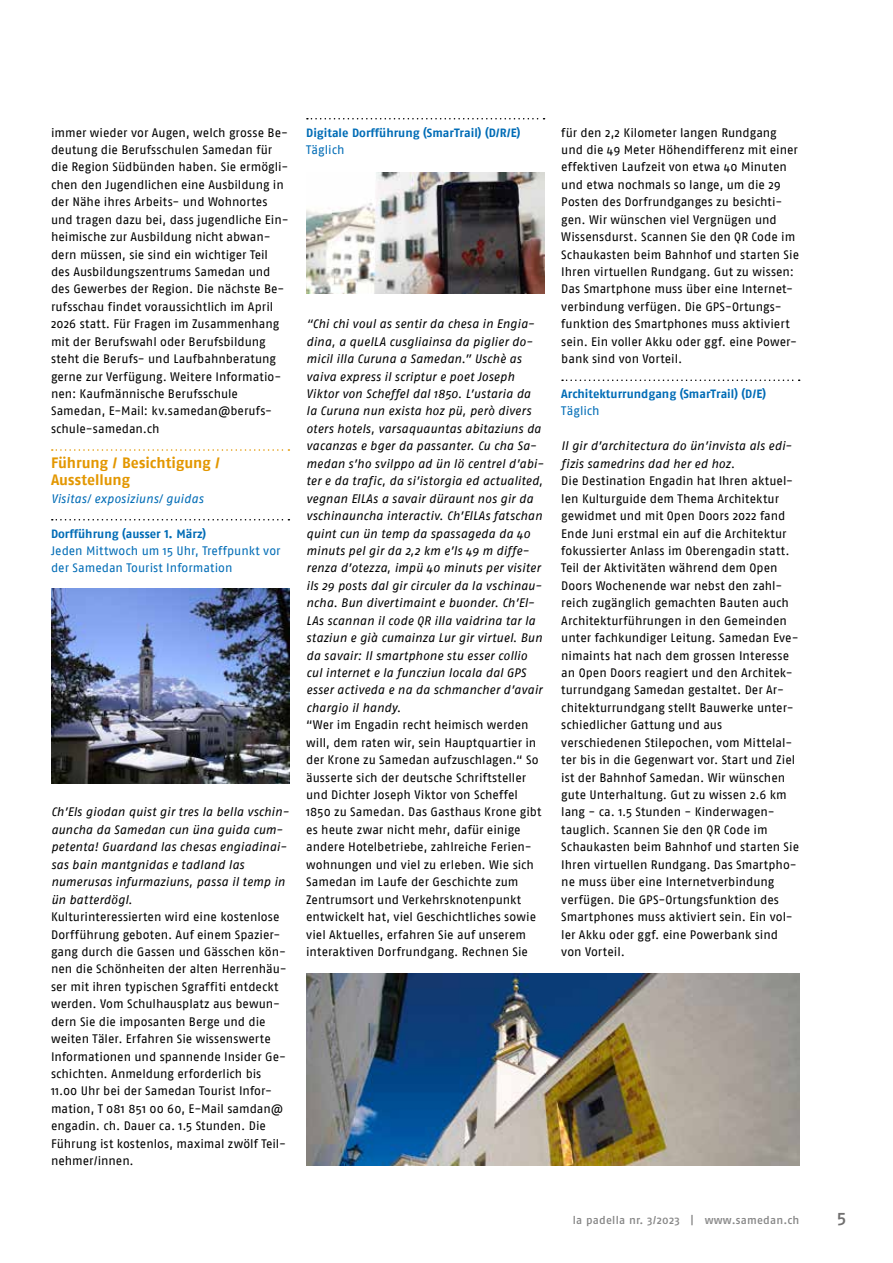
<style>
.page{position:relative;width:893px;height:1263px;background:#fff}
.page>*{position:absolute;margin:0;border:0;box-sizing:border-box;transform-origin:0 0}
.t1{font:500 18px "Fago No";color:#706f6f}
.t2{font:700 15px/17.4px "Fago No Lf";color:#e39700}
.t3{font:12.3px/17.4px "Fago No";color:#000}
.t4{font:italic 12.3px/17.4px "Fago No";letter-spacing:.005em;color:#000}
.t5{font:12.3px/17.4px "Fago No";color:#006cb6}
.t6{font:italic 12.3px "Fago No";letter-spacing:.005em;color:#006cb6}
.t7{font:700 12px "Fago No Lf";color:#006cb6}
.t8{font:500 11.25px "Fago No";letter-spacing:.02em;color:#878787}
</style>
<div class="page">
<svg style="left:52px;top:449px;width:237px;height:2px"></svg>
<svg style="left:52px;top:519px;width:237px;height:1px"></svg>
<img style="left:51px;top:589px;width:238px;height:195px">
<svg style="left:307px;top:118px;width:238px;height:1px"></svg>
<img style="left:306px;top:172px;width:238px;height:121px">
<svg style="left:562px;top:379px;width:238px;height:2px"></svg>
<img style="left:306px;top:973px;width:493px;height:192px">
<p class="t3" style="left:51px;top:123px;width:239px">immer wieder vor Augen, welch grosse Be&shy;deutung die Berufsschulen Samedan für die Region Südbünden haben. Sie ermögli&shy;chen den Jugendlichen eine Ausbildung in der Nähe ihres Arbeits- und Wohnortes und tragen dazu bei, dass jugendliche Ein&shy;heimische zur Ausbildung nicht abwan&shy;dern müssen, sie sind ein wichtiger Teil des Ausbildungszentrums Samedan und des Gewerbes der Region. Die nächste Be&shy;rufsschau findet voraussichtlich im April 2026 statt. Für Fragen im Zusammenhang mit der Berufswahl oder Berufsbildung steht die Berufs- und Laufbahnberatung gerne zur Verfügung. Weitere Informatio&shy;nen: Kaufmännische Berufsschule Samedan, E-Mail: kv.samedan@berufs&shy;schule-samedan.ch</p>
<p class="t2" style="left:51px;top:454px;width:171px">Führung / Besichtigung /<br>Ausstellung</p>
<p class="t6" style="left:51px;top:491px;width:154px">Visitas/ exposiziuns/ guidas</p>
<p class="t7" style="left:51px;top:526px;width:157px">Dorfführung (ausser 1. März)</p>
<p class="t5" style="left:51px;top:542px;width:231px">Jeden Mittwoch um 15 Uhr, Treffpunkt vor der Samedan Tourist Information</p>
<p class="t4" style="left:51px;top:803px;width:239px">Ch’Els giodan quist gir tres la bella vschin&shy;auncha da Samedan cun üna guida cum&shy;petenta! Guardand las chesas engiadinai&shy;sas bain mantgnidas e tadland las numerusas infurmaziuns, passa il temp in ün batterdögl.</p>
<p class="t3" style="left:51px;top:908px;width:237px">Kulturinteressierten wird eine kostenlose Dorfführung geboten. Auf einem Spazier&shy;gang durch die Gassen und Gässchen kön&shy;nen die Schönheiten der alten Herrenhäu&shy;ser mit ihren typischen Sgraffiti entdeckt werden. Vom Schulhausplatz aus bewun&shy;dern Sie die imposanten Berge und die weiten Täler. Erfahren Sie wissenswerte Informationen und spannende Insider Ge&shy;schichten. Anmeldung erforderlich bis 11.00 Uhr bei der Samedan Tourist Infor&shy;mation, T 081 851 00 60, E-Mail samdan@ engadin. ch. Dauer ca. 1.5 Stunden. Die Führung ist kostenlos, maximal zwölf Teil&shy;nehmer/innen.</p>
<p class="t7" style="left:306px;top:125px;width:216px">Digitale Dorfführung (SmarTrail) (D/R/E)</p>
<p class="t5" style="left:306px;top:141px;width:40px">Täglich</p>
<p class="t4" style="left:306px;top:315px;width:239px">“Chi chi voul as sentir da chesa in Engia&shy;dina, a quelLA cusgliainsa da piglier do&shy;micil illa Curuna a Samedan.” Uschè as vaiva express il scriptur e poet Joseph Viktor von Scheffel dal 1850. L’ustaria da la Curuna nun exista hoz pü, però divers oters hotels, varsaquauntas abitaziuns da vacanzas e bger da passanter. Cu cha Sa&shy;medan s’ho svilppo ad ün lö centrel d’abi&shy;ter e da trafic, da si’istorgia ed actualited, vegnan ElLAs a savair düraunt nos gir da vschinauncha interactiv. Ch’ElLAs fatschan quint cun ün temp da spassageda da 40 minuts pel gir da 2,2 km e’ls 49 m diffe&shy;renza d’otezza, impü 40 minuts per visiter ils 29 posts dal gir circuler da la vschinau&shy;ncha. Bun divertimaint e buonder. Ch’El-LAs scannan il code QR illa vaidrina tar la staziun e già cumainza Lur gir virtuel. Bun da savair: Il smartphone stu esser collio cul internet e la funcziun locala dal GPS esser activeda e na da schmancher d’avair chargio il handy.</p>
<p class="t3" style="left:306px;top:716px;width:237px">“Wer im Engadin recht heimisch werden will, dem raten wir, sein Hauptquartier in der Krone zu Samedan aufzuschlagen.“ So äusserte sich der deutsche Schriftsteller und Dichter Joseph Viktor von Scheffel 1850 zu Samedan. Das Gasthaus Krone gibt es heute zwar nicht mehr, dafür einige andere Hotelbetriebe, zahlreiche Ferien&shy;wohnungen und viel zu erleben. Wie sich Samedan im Laufe der Geschichte zum Zentrumsort und Verkehrsknotenpunkt entwickelt hat, viel Geschichtliches sowie viel Aktuelles, erfahren Sie auf unserem interaktiven Dorfrundgang. Rechnen Sie</p>
<p class="t3" style="left:561px;top:123px;width:239px">für den 2,2 Kilometer langen Rundgang und die 49 Meter Höhendifferenz mit einer effektiven Laufzeit von etwa 40 Minuten und etwa nochmals so lange, um die 29<br>Posten des Dorfrundganges zu besichti&shy;gen. Wir wünschen viel Vergnügen und Wissensdurst. Scannen Sie den QR Code im Schaukasten beim Bahnhof und starten Sie Ihren virtuellen Rundgang. Gut zu wissen:<br>Das Smartphone muss über eine Internet&shy;verbindung verfügen. Die GPS-Ortungs&shy;funktion des Smartphones muss aktiviert sein. Ein voller Akku oder ggf. eine Power&shy;bank sind von Vorteil.</p>
<p class="t7" style="left:561px;top:387px;width:206px">Architekturrundgang (SmarTrail) (D/E)</p>
<p class="t5" style="left:561px;top:402px;width:40px">Täglich</p>
<p class="t4" style="left:561px;top:437px;width:232px">Il gir d’architectura do ün’invista als edi&shy;fizis samedrins dad her ed hoz.</p>
<p class="t3" style="left:561px;top:472px;width:239px">Die Destination Engadin hat Ihren aktuel&shy;len Kulturguide dem Thema Architektur gewidmet und mit Open Doors 2022 fand Ende Juni erstmal ein auf die Architektur fokussierter Anlass im Oberengadin statt.<br>Teil der Aktivitäten während dem Open Doors Wochenende war nebst den zahl&shy;reich zugänglich gemachten Bauten auch Architekturführungen in den Gemeinden unter fachkundiger Leitung. Samedan Eve&shy;nimaints hat nach dem grossen Interesse an Open Doors reagiert und den Architek&shy;turrundgang Samedan gestaltet. Der Ar&shy;chitekturrundgang stellt Bauwerke unter&shy;schiedlicher Gattung und aus verschiedenen Stilepochen, vom Mittelal&shy;ter bis in die Gegenwart vor. Start und Ziel ist der Bahnhof Samedan. Wir wünschen gute Unterhaltung. Gut zu wissen 2.6 km lang - ca. 1.5 Stunden - Kinderwagen&shy;tauglich. Scannen Sie den QR Code im Schaukasten beim Bahnhof und starten Sie Ihren virtuellen Rundgang. Das Smartpho&shy;ne muss über eine Internetverbindung verfügen. Die GPS-Ortungsfunktion des Smartphones muss aktiviert sein. Ein vol&shy;ler Akku oder ggf. eine Powerbank sind von Vorteil.</p>
<p class="t8" style="left:573px;top:1213px;width:228px">la padella nr. 3/2023 | www.samedan.ch</p>
<h1 class="t1" style="left:837px;top:1206px;width:11px">5</h1>
</div>
